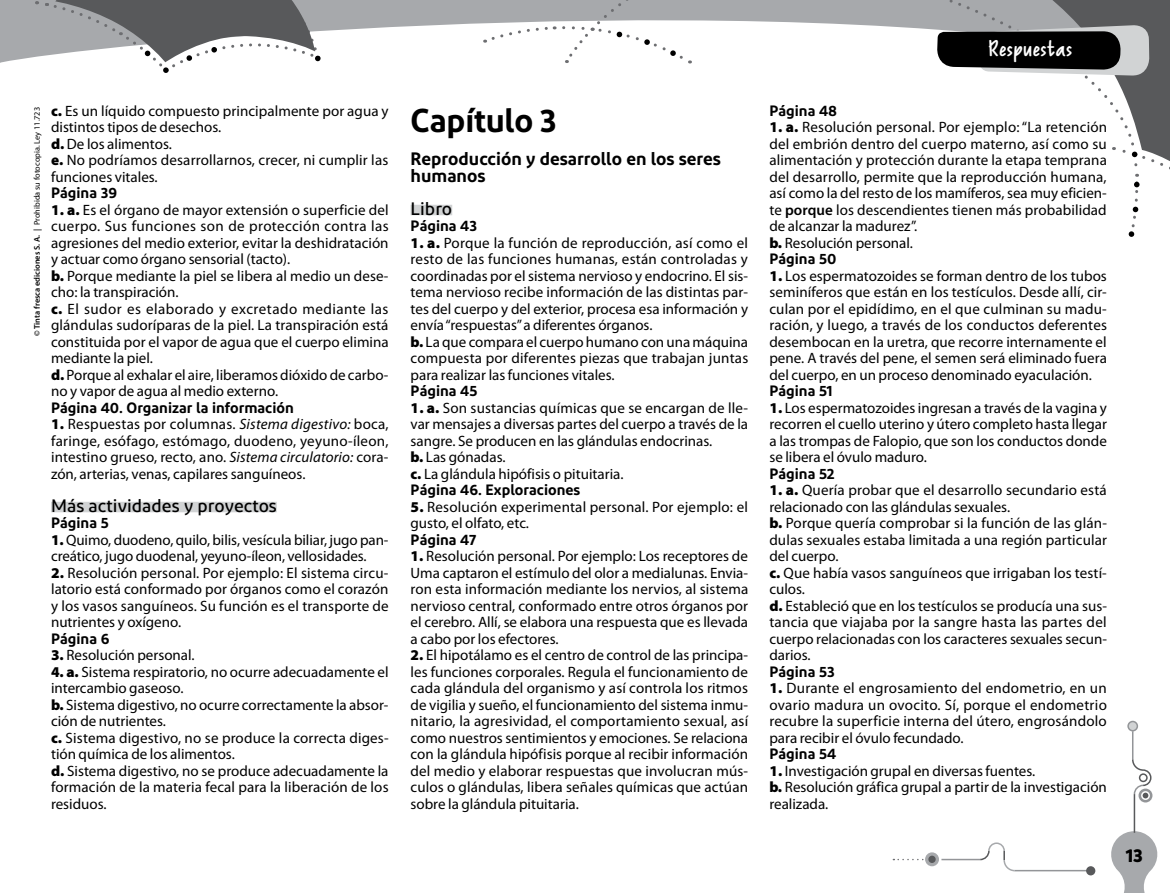
<style>
.page{position:relative;width:1170px;height:893px;background:#fff}
.page>*{position:absolute;margin:0;border:0;box-sizing:border-box;transform-origin:0 0}
.t1{font:600 33px "Diodrum";letter-spacing:-.01em;color:#000}
.t2{font:22.5px "Reprineato";letter-spacing:-.015em;color:#fff;scale:1.2 1}
.t3{font:600 18px/16.5px "Diodrum";color:#000}
.t4{font:500 18px "Diodrum";color:#000}
.t5{font:700 18px "Mikado";color:#000}
.t6{font:15px/16.5px "Myriad Pro";color:#000}
.t7{font:600 15px "Diodrum";color:#000}
.t8{font:8.25px "Myriad Pro";color:#000}
.s1{font-weight:600}
.s2{font-weight:900}
.s3{font-style:italic}
</style>
<div class="page">
<svg style="left:0;top:0;width:751px;height:63px;fill:#a7a9ac"></svg>
<svg style="left:33px;top:0;width:287px;height:73px"></svg>
<svg style="left:751px;top:0;width:185px;height:30px"></svg>
<svg style="left:484px;top:0;width:262px;height:63px"></svg>
<svg style="left:893px;top:859px;width:31px;height:1px"></svg>
<svg style="left:925px;top:852px;width:13px;height:14px"></svg>
<div style="left:928px;top:856px;width:7px;height:7px;background:#58595b;border-radius:50%"></div>
<hr style="left:941px;top:859px;width:39px;height:1px;background:#939598">
<hr style="left:1014px;top:870px;width:73px;height:1px;background:#939598">
<svg style="left:978px;top:842px;width:38px;height:30px"></svg>
<svg style="left:1085px;top:866px;width:10px;height:9px"></svg>
<svg style="left:1111px;top:829px;width:47px;height:64px"></svg>
<svg style="left:936px;top:0;width:234px;height:237px"></svg>
<hr style="left:1133px;top:794px;width:2px;height:39px;background:#58595b">
<div style="left:1127px;top:721px;width:10px;height:10px;background:#d1d3d4;border-radius:50%"></div>
<div style="left:1127px;top:721px;width:10px;height:10px;border:2px solid #939598;border-radius:50%"></div>
<hr style="left:1131px;top:731px;width:2px;height:29px;background:#939598">
<svg style="left:1131px;top:758px;width:21px;height:38px"></svg>
<svg style="left:1138px;top:789px;width:14px;height:13px"></svg>
<div style="left:1141px;top:792px;width:7px;height:7px;background:#58595b;border-radius:50%"></div>
<div style="left:1140px;top:791px;width:9px;height:9px;border:2px solid #fff;border-radius:50%"></div>
<div style="left:1139px;top:774px;width:7px;height:7px;background:#fff;border-radius:50%"></div>
<div style="left:1138px;top:773px;width:9px;height:9px;border:2px solid #58595b;border-radius:50%"></div>
<div style="left:410px;top:205px;width:42px;height:10px;background:#d1d3d4"></div>
<div style="left:51px;top:502px;width:226px;height:10px;background:#d1d3d4"></div>
<h2 class="t2" style="left:987px;top:35px;width:72px">Respuestas</h2>
<p class="t8" style="left:32px;top:336px;width:230px;rotate:-90deg"><span class="s1">© Tinta fresca ediciones S. A. |</span> Prohibida su fotocopia. Ley 11.723</p>
<p class="t7" style="left:769px;top:101px;width:69px">Página 48</p>
<p class="t6" style="left:51px;top:103px;width:339px"><span class="s2">c.</span> Es un líquido compuesto principalmente por agua y distintos tipos de desechos.<br><span class="s2">d.</span> De los alimentos.<br><span class="s2">e.</span> No podríamos desarrollarnos, crecer, ni cumplir las funciones vitales.</p>
<p class="t7" style="left:51px;top:183px;width:67px">Página 39</p>
<p class="t6" style="left:51px;top:202px;width:339px"><span class="s2">1. a.</span> Es el órgano de mayor extensión o superficie del cuerpo. Sus funciones son de protección contra las agresiones del medio exterior, evitar la deshidratación y actuar como órgano sensorial (tacto).<br><span class="s2">b.</span> Porque mediante la piel se libera al medio un dese&shy;cho: la transpiración.<br><span class="s2">c.</span> El sudor es elaborado y excretado mediante las glándulas sudoríparas de la piel. La transpiración está constituida por el vapor de agua que el cuerpo elimina mediante la piel.<br><span class="s2">d.</span> Porque al exhalar el aire, liberamos dióxido de carbo&shy;no y vapor de agua al medio externo.</p>
<p class="t7" style="left:51px;top:398px;width:244px">Página 40. Organizar la información</p>
<p class="t6" style="left:51px;top:416px;width:339px;text-align:justify"><span class="s2">1.</span> Respuestas por columnas. <span class="s3">Sistema digestivo:</span> boca, faringe, esófago, estómago, duodeno, yeyuno-íleon, intestino grueso, recto, ano. <span class="s3">Sistema circulatorio:</span> cora&shy;zón, arterias, venas, capilares sanguíneos.</p>
<p class="t4" style="left:51px;top:494px;width:227px">Más actividades y proyectos</p>
<p class="t7" style="left:51px;top:513px;width:59px">Página 5</p>
<p class="t6" style="left:51px;top:532px;width:339px"><span class="s2">1.</span> Quimo, duodeno, quilo, bilis, vesícula biliar, jugo pan&shy;creático, jugo duodenal, yeyuno-íleon, vellosidades.</p>
<p class="t6" style="left:51px;top:565px;width:339px;text-align:justify"><span class="s2">2.</span> Resolución personal. Por ejemplo: El sistema circu&shy;latorio está conformado por órganos como el corazón y los vasos sanguíneos. Su función es el transporte de nutrientes y oxígeno.</p>
<p class="t7" style="left:51px;top:629px;width:60px">Página 6</p>
<p class="t6" style="left:51px;top:647px;width:145px"><span class="s2">3.</span> Resolución personal.</p>
<p class="t6" style="left:51px;top:664px;width:339px"><span class="s2">4. a.</span> Sistema respiratorio, no ocurre adecuadamente el intercambio gaseoso.<br><span class="s2">b.</span> Sistema digestivo, no ocurre correctamente la absor&shy;ción de nutrientes.<br><span class="s2">c.</span> Sistema digestivo, no se produce la correcta diges&shy;tión química de los alimentos.<br><span class="s2">d.</span> Sistema digestivo, no se produce adecuadamente la formación de la materia fecal para la liberación de los residuos.</p>
<h1 class="t1" style="left:410px;top:99px;width:147px">Capítulo 3</h1>
<p class="t3" style="left:410px;top:150px;width:311px">Reproducción y desarrollo en los seres humanos</p>
<p class="t4" style="left:410px;top:197px;width:43px">Libro</p>
<p class="t7" style="left:410px;top:216px;width:68px">Página 43</p>
<p class="t6" style="left:410px;top:235px;width:339px"><span class="s2">1. a.</span> Porque la función de reproducción, así como el resto de las funciones humanas, están controladas y coordinadas por el sistema nervioso y endocrino. El sis&shy;tema nervioso recibe información de las distintas par&shy;tes del cuerpo y del exterior, procesa esa información y envía “respuestas” a diferentes órganos.<br><span class="s2">b.</span> La que compara el cuerpo humano con una máquina compuesta por diferentes piezas que trabajan juntas para realizar las funciones vitales.</p>
<p class="t7" style="left:410px;top:381px;width:68px">Página 45</p>
<p class="t6" style="left:410px;top:400px;width:339px"><span class="s2">1. a.</span> Son sustancias químicas que se encargan de lle&shy;var mensajes a diversas partes del cuerpo a través de la sangre. Se producen en las glándulas endocrinas.<br><span class="s2">b.</span> Las gónadas.<br><span class="s2">c.</span> La glándula hipófisis o pituitaria.</p>
<p class="t7" style="left:410px;top:480px;width:171px">Página 46. Exploraciones</p>
<p class="t6" style="left:410px;top:499px;width:339px"><span class="s2">5.</span> Resolución experimental personal. Por ejemplo: el gusto, el olfato, etc.</p>
<p class="t7" style="left:410px;top:530px;width:67px">Página 47</p>
<p class="t6" style="left:410px;top:548px;width:339px;text-align:justify"><span class="s2">1.</span> Resolución personal. Por ejemplo: Los receptores de Uma captaron el estímulo del olor a medialunas. Envia&shy;ron esta información mediante los nervios, al sistema nervioso central, conformado entre otros órganos por el cerebro. Allí, se elabora una respuesta que es llevada a cabo por los efectores.</p>
<p class="t6" style="left:410px;top:647px;width:339px;text-align:justify"><span class="s2">2.</span> El hipotálamo es el centro de control de las principa&shy;les funciones corporales. Regula el funcionamiento de cada glándula del organismo y así controla los ritmos de vigilia y sueño, el funcionamiento del sistema inmu&shy;nitario, la agresividad, el comportamiento sexual, así como nuestros sentimientos y emociones. Se relaciona con la glándula hipófisis porque al recibir información del medio y elaborar respuestas que involucran mús&shy;culos o glándulas, libera señales químicas que actúan sobre la glándula pituitaria.</p>
<p class="t6" style="left:769px;top:119px;width:339px"><span class="s2">1. a.</span> Resolución personal. Por ejemplo: “La retención del embrión dentro del cuerpo materno, así como su alimentación y protección durante la etapa temprana del desarrollo, permite que la reproducción humana, así como la del resto de los mamíferos, sea muy eficien&shy;te <span class="s1">porque</span> los descendientes tienen más probabilidad de alcanzar la madurez”.<br><span class="s2">b.</span> Resolución personal.</p>
<p class="t7" style="left:769px;top:249px;width:69px">Página 50</p>
<p class="t6" style="left:769px;top:268px;width:339px;text-align:justify"><span class="s2">1.</span> Los espermatozoides se forman dentro de los tubos seminíferos que están en los testículos. Desde allí, cir&shy;culan por el epidídimo, en el que culminan su madu&shy;ración, y luego, a través de los conductos deferentes desembocan en la uretra, que recorre internamente el pene. A través del pene, el semen será eliminado fuera del cuerpo, en un proceso denominado eyaculación.</p>
<p class="t7" style="left:769px;top:381px;width:65px">Página 51</p>
<p class="t6" style="left:769px;top:400px;width:339px;text-align:justify"><span class="s2">1.</span> Los espermatozoides ingresan a través de la vagina y recorren el cuello uterino y útero completo hasta llegar a las trompas de Falopio, que son los conductos donde se libera el óvulo maduro.</p>
<p class="t7" style="left:769px;top:464px;width:67px">Página 52</p>
<p class="t6" style="left:769px;top:482px;width:339px"><span class="s2">1. a.</span> Quería probar que el desarrollo secundario está relacionado con las glándulas sexuales.<br><span class="s2">b.</span> Porque quería comprobar si la función de las glán&shy;dulas sexuales estaba limitada a una región particular del cuerpo.<br><span class="s2">c.</span> Que había vasos sanguíneos que irrigaban los testí&shy;culos.<br><span class="s2">d.</span> Estableció que en los testículos se producía una sus&shy;tancia que viajaba por la sangre hasta las partes del cuerpo relacionadas con los caracteres sexuales secun&shy;darios.</p>
<p class="t7" style="left:769px;top:662px;width:67px">Página 53</p>
<p class="t6" style="left:769px;top:680px;width:339px;text-align:justify"><span class="s2">1.</span> Durante el engrosamiento del endometrio, en un ovario madura un ovocito. Sí, porque el endometrio recubre la superficie interna del útero, engrosándolo para recibir el óvulo fecundado.</p>
<p class="t7" style="left:769px;top:744px;width:68px">Página 54</p>
<p class="t6" style="left:769px;top:763px;width:339px"><span class="s2">1.</span> Investigación grupal en diversas fuentes.<br><span class="s2">b.</span> Resolución gráfica grupal a partir de la investigación realizada.</p>
<p class="t5" style="left:1125px;top:845px;width:19px">13</p>
</div>
